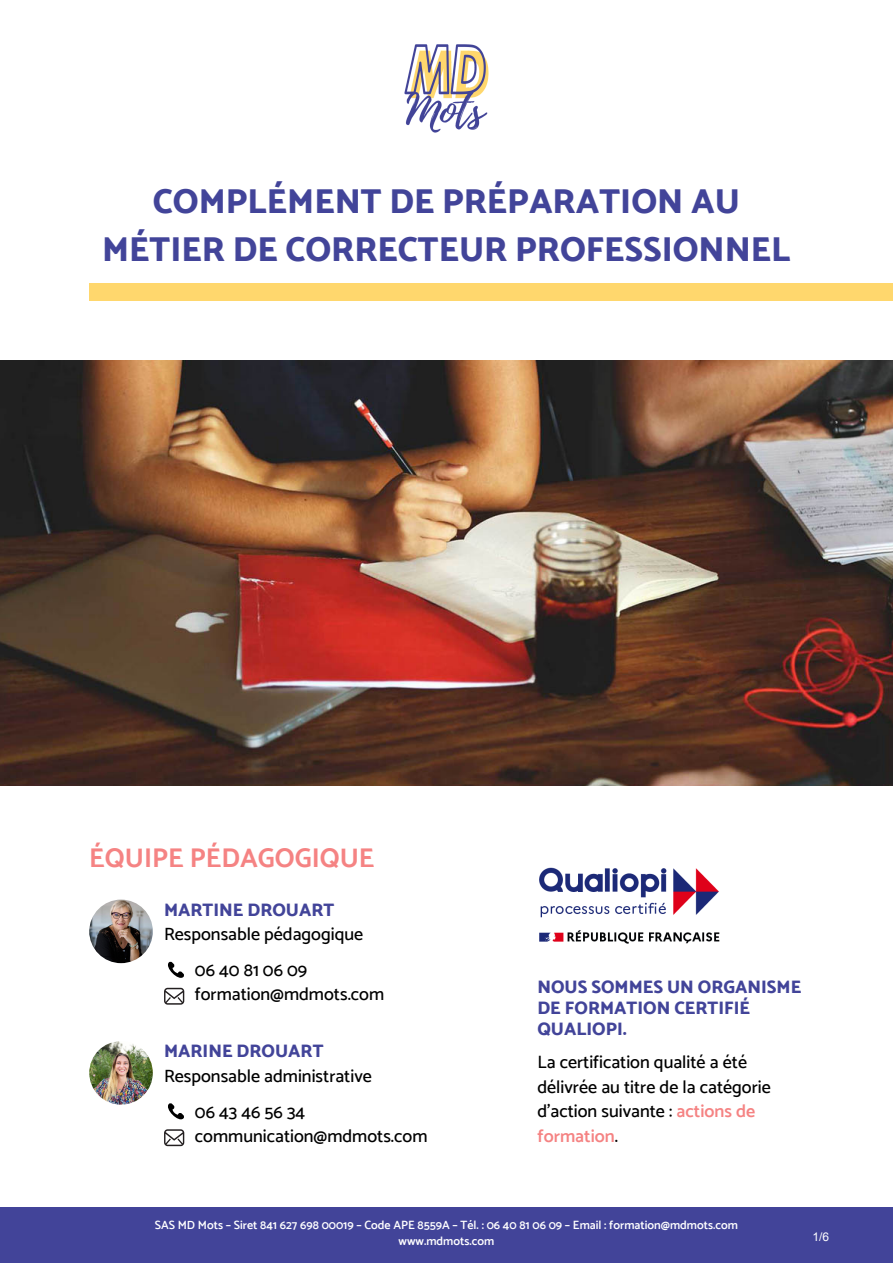
<style>
.page{position:relative;width:893px;height:1264px;background:#fff}
.page>*{position:absolute;margin:0;border:0;box-sizing:border-box;transform-origin:0 0}
.t1{font:800 34.5px/48.3px "Catamaran";color:#424499;text-align:center}
.t2{font:700 27px "Catamaran";color:#f58383}
.t3{font:500 18px/24.8px "Catamaran";color:#000}
.t4{font:800 18px/21.3px "Catamaran";color:#424499}
.t5{font:600 12px/16px "Catamaran";color:#fff;text-align:center}
.t6{font:12px "Arial";color:#fff}
.s1{font-weight:600;color:#f58383}
</style>
<div class="page">
<div style="left:0;top:1207px;width:892px;height:55px;background:#424499"></div>
<div style="left:89px;top:284px;width:803px;height:17px;background:#ffd76d"></div>
<img style="left:404px;top:44px;width:85px;height:89px">
<img style="left:0;top:360px;width:892px;height:425px">
<img style="left:89px;top:1041px;width:64px;height:63px;border-radius:50%">
<img style="left:89px;top:899px;width:64px;height:64px;border-radius:50%">
<svg style="left:168px;top:961px;width:16px;height:17px"></svg>
<svg style="left:164px;top:987px;width:20px;height:17px"></svg>
<svg style="left:168px;top:1103px;width:16px;height:17px"></svg>
<svg style="left:164px;top:1129px;width:20px;height:17px"></svg>
<img style="left:539px;top:867px;width:181px;height:77px">
<h1 class="t1" style="left:102px;top:176px;width:690px">COMPLÉMENT DE PRÉPARATION AU<br>MÉTIER DE CORRECTEUR PROFESSIONNEL</h1>
<h2 class="t2" style="left:89px;top:842px;width:287px">ÉQUIPE PÉDAGOGIQUE</h2>
<p class="t4" style="left:164px;top:898px;width:172px">MARTINE DROUART</p>
<p class="t3" style="left:195px;top:916px;width:170px;line-height:35.7px;text-indent:-31px">Responsable pédagogique<br>06 40 81 06 09</p>
<p class="t3" style="left:195px;top:981px;width:191px">formation@mdmots.com</p>
<p class="t4" style="left:164px;top:1040px;width:161px">MARINE DROUART</p>
<p class="t3" style="left:164px;top:1063px;width:209px">Responsable administrative</p>
<p class="t3" style="left:195px;top:1099px;width:234px;line-height:23.9px">06 43 46 56 34 communication@mdmots.com</p>
<p class="t4" style="left:537px;top:975px;width:265px">NOUS SOMMES UN ORGANISME<br>DE FORMATION CERTIFIÉ<br>QUALIOPI.</p>
<p class="t3" style="left:537px;top:1049px;width:235px">La certification qualité a été délivrée au titre de la catégorie d’action suivante : <span class="s1">actions de formation</span>.</p>
<p class="t5" style="left:155px;top:1216px;width:584px">SAS MD Mots – Siret 841 627 698 00019 – Code APE 8559A – Tél. : 06 40 81 06 09 – Email : formation@mdmots.com www.mdmots.com</p>
<p class="t6" style="left:812px;top:1228px;width:18px">1/6</p>
</div>
